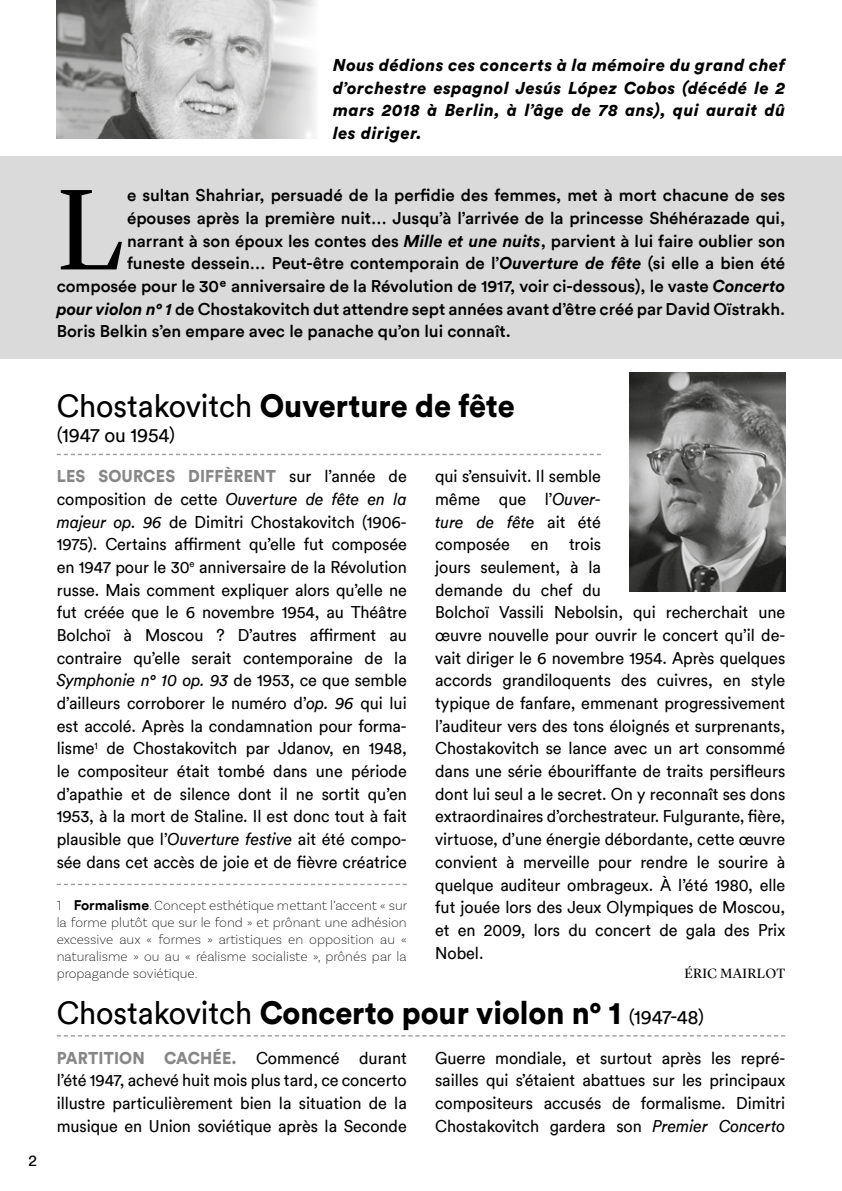
<style>
.page{position:relative;width:842px;height:1191px;background:#fff}
.page>*{position:absolute;margin:0;border:0;box-sizing:border-box;transform-origin:0 0}
.t1{font:119.4px "Lyon Display";color:#000;scale:.95 1}
.t2{font:900 32px "Circular Std";color:#000;scale:.95 1}
.t3{font:20px "Circular";color:#000;scale:.95 1}
.t4{font:17px/22.6px "Circular";color:#000;text-align:justify;scale:.95 1}
.t5{font:500 17px "Circular";color:#000}
.t6{font:italic 900 17px/22.6px "Circular Std";letter-spacing:.03em;color:#000;text-align:justify}
.t7{font:900 17px "Circular Std";letter-spacing:.01em;color:#878787;scale:.95 1}
.t8{font:16px "Circular";color:#000}
.t9{font:200 14px/17px "Basic Sans";color:#000;text-align:justify}
.t10{font:14px "Lyon Display";letter-spacing:.02em;color:#000}
.s1{font-family:"Circular Std";font-weight:700;font-style:italic}
.s2{font-family:"Circular";font-weight:400}
.s3{font-family:"Circular";font-weight:400;color:#000}
.s4{font-style:italic}
.s5{font-family:"Circular";font-weight:700}
.s6{font-family:"Circular";font-weight:400;font-size:20px}
</style>
<div class="page">
<svg style="left:57px;top:454px;width:544px;height:1px"></svg>
<svg style="left:57px;top:883px;width:350px;height:2px"></svg>
<svg style="left:57px;top:1035px;width:728px;height:1px"></svg>
<div style="left:0;top:156px;width:842px;height:203px;background:#dadada"></div>
<img style="left:57px;top:0;width:259px;height:139px">
<img style="left:629px;top:373px;width:156px;height:218px">
<p class="t6" style="left:333px;top:53px;width:454px">Nous dédions ces concerts à la mémoire du grand chef d’orchestre espagnol Jesús López Cobos (décédé le 2 mars 2018 à Berlin, à l’âge de 78 ans), qui aurait dû les diriger.</p>
<h1 class="t1" style="left:57px;top:140px;width:72px">L</h1>
<p class="t5" style="left:127px;top:184px;width:660px">e sultan Shahriar, persuadé de la perfidie des femmes, met à mort chacune de ses</p>
<p class="t5" style="left:127px;top:206px;width:660px">épouses après la première nuit… Jusqu’à l’arrivée de la princesse Shéhérazade qui,</p>
<p class="t5" style="left:127px;top:229px;width:660px">narrant à son époux les contes des <span class="s1">Mille et une nuits</span>, parvient à lui faire oublier son</p>
<p class="t5" style="left:127px;top:252px;width:660px">funeste dessein… Peut-être contemporain de l’<span class="s1">Ouverture de fête</span> (si elle a bien été</p>
<p class="t5" style="left:57px;top:274px;width:730px">composée pour le 30e anniversaire de la Révolution de 1917, voir ci-dessous), le vaste <span class="s1">Concerto</span></p>
<p class="t5" style="left:57px;top:297px;width:730px"><span class="s1">pour violon n° 1</span> de Chostakovitch dut attendre sept années avant d’être créé par David Oïstrakh.</p>
<p class="t5" style="left:57px;top:320px;width:456px">Boris Belkin s’en empare avec le panache qu’on lui connaît.</p>
<p class="t8" style="left:28px;top:1149px;width:10px">2</p>
<h2 class="t2" style="left:57px;top:384px;width:484px"><span class="s2">Chostakovitch</span> Ouverture de fête</h2>
<p class="t3" style="left:57px;top:422px;width:126px">(1947 ou 1954)</p>
<p class="t7" style="left:57px;top:465px;width:370px">LES SOURCES DIFFÈRENT <span class="s3">sur l’année de</span></p>
<p class="t4" style="left:57px;top:487px;width:370px">composition de cette <span class="s4">Ouverture de fête en la majeur op. 96</span> de Dimitri Chostakovitch (1906- 1975). Certains affirment qu’elle fut composée en 1947 pour le 30<sup>e</sup> anniversaire de la Révolution russe. Mais comment expliquer alors qu’elle ne fut créée que le 6 novembre 1954, au Théâtre Bolchoï à Moscou ? D’autres affirment au contraire qu’elle serait contemporaine de la <span class="s4">Symphonie n° 10 op. 93</span> de 1953, ce que semble d’ailleurs corroborer le numéro d’<span class="s4">op. 96</span> qui lui est accolé. Après la condamnation pour forma&shy;lisme<sup>1</sup> de Chostakovitch par Jdanov, en 1948, le compositeur était tombé dans une période d’apathie et de silence dont il ne sortit qu’en 1953, à la mort de Staline. Il est donc tout à fait plausible que l’<span class="s4">Ouverture festive</span> ait été compo&shy;sée dans cet accès de joie et de fièvre créatrice</p>
<p class="t9" style="left:57px;top:897px;width:352px">1 <span class="s5">Formalisme</span>. Concept esthétique mettant l’accent « sur la forme plutôt que sur le fond » et prônant une adhésion excessive aux « formes » artistiques en opposition au « naturalisme » ou au « réalisme socialiste », prônés par la propagande soviétique.</p>
<p class="t4" style="left:435px;top:464px;width:370px;text-align:left">qui s’ensuivit. Il semble<br>même que l’<span class="s4">Ouver-<br>ture de fête</span> ait été<br>composée en trois<br>jours seulement, à la<br>demande du chef du<br>Bolchoï Vassili Nebolsin, qui recherchait une œuvre nouvelle pour ouvrir le concert qu’il de&shy;vait diriger le 6 novembre 1954. Après quelques accords grandiloquents des cuivres, en style typique de fanfare, emmenant progressivement l’auditeur vers des tons éloignés et surprenants, Chostakovitch se lance avec un art consommé dans une série ébouriffante de traits persifleurs dont lui seul a le secret. On y reconnaît ses dons extraordinaires d’orchestrateur. Fulgurante, fière, virtuose, d’une énergie débordante, cette œuvre convient à merveille pour rendre le sourire à quelque auditeur ombrageux. À l’été 1980, elle fut jouée lors des Jeux Olympiques de Moscou, et en 2009, lors du concert de gala des Prix Nobel.</p>
<p class="t10" style="left:684px;top:963px;width:102px">ÉRIC MAIRLOT</p>
<h2 class="t2" style="left:57px;top:991px;width:683px"><span class="s2">Chostakovitch</span> Concerto pour violon n° 1 <span class="s6">(1947-48)</span></h2>
<p class="t7" style="left:57px;top:1046px;width:370px">PARTITION CACHÉE. <span class="s3">Commencé durant</span></p>
<p class="t4" style="left:57px;top:1068px;width:370px">l’été 1947, achevé huit mois plus tard, ce concerto illustre particulièrement bien la situation de la musique en Union soviétique après la Seconde</p>
<p class="t4" style="left:435px;top:1045px;width:370px">Guerre mondiale, et surtout après les repré&shy;sailles qui s’étaient abattues sur les principaux compositeurs accusés de formalisme. Dimitri Chostakovitch gardera son <span class="s4">Premier Concerto</span></p>
</div>
